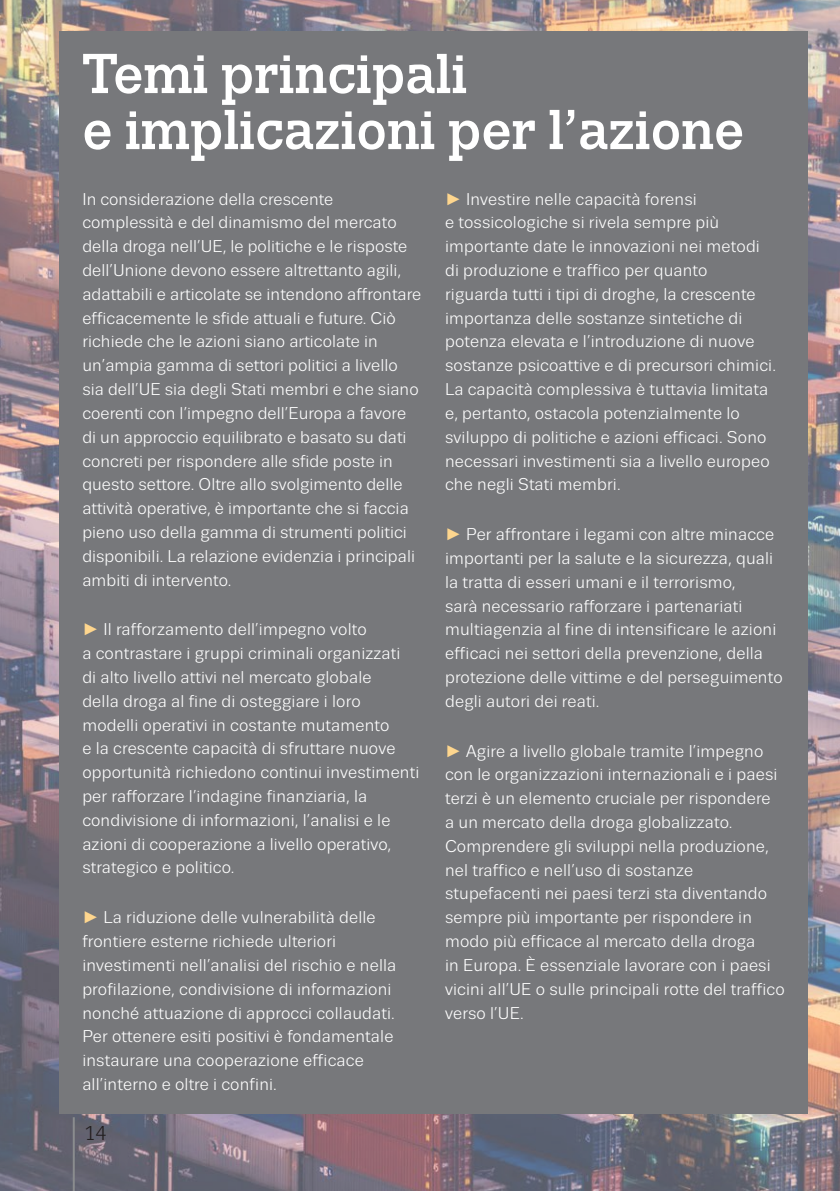
<style>
.page{position:relative;width:840px;height:1191px;background:#fff}
.page>*{position:absolute;margin:0;border:0;box-sizing:border-box;transform-origin:0 0}
.title_1_8{font:500 56px/56px "Trivia Slab";color:#fff}
.folio{font:20px "Trivia Sans";color:#231f20}
.body_white{font:17px/23.8px "Trivia Sans";letter-spacing:.01em;color:#fff}
.s1{font-family:"Arial";color:#fed68e}
</style>
<div class="page">
<img style="left:0;top:0;width:839px;height:1191px">
<div style="left:60px;top:31px;width:747px;height:1082px;background:#77787b"></div>
<hr style="left:73px;top:1117px;width:2px;height:74px;background:#8a8c8e">
<p class="title_1_8" style="left:82px;top:47px;width:663px">Temi principali<br>e implicazioni per l’azione</p>
<p class="body_white" style="left:82px;top:187px;width:340px">In considerazione della crescente complessità e del dinamismo del mercato della droga nell’UE, le politiche e le risposte dell’Unione devono essere altrettanto agili, adattabili e articolate se intendono affrontare efficacemente le sfide attuali e future. Ciò richiede che le azioni siano articolate in un’ampia gamma di settori politici a livello sia dell’UE sia degli Stati membri e che siano coerenti con l’impegno dell’Europa a favore di un approccio equilibrato e basato su dati concreti per rispondere alle sfide poste in questo settore. Oltre allo svolgimento delle attività operative, è importante che si faccia pieno uso della gamma di strumenti politici disponibili. La relazione evidenzia i principali ambiti di intervento.</p>
<p class="body_white" style="left:82px;top:618px;width:338px"><span class="s1">►</span> Il rafforzamento dell’impegno volto<br>a contrastare i gruppi criminali organizzati<br>di alto livello attivi nel mercato globale<br>della droga al fine di osteggiare i loro modelli operativi in costante mutamento<br>e la crescente capacità di sfruttare nuove opportunità richiedono continui investimenti per rafforzare l’indagine finanziaria, la condivisione di informazioni, l’analisi e le azioni di cooperazione a livello operativo, strategico e politico.</p>
<p class="body_white" style="left:82px;top:906px;width:315px"><span class="s1">►</span> La riduzione delle vulnerabilità delle frontiere esterne richiede ulteriori investimenti nell’analisi del rischio e nella profilazione, condivisione di informazioni nonché attuazione di approcci collaudati.<br>Per ottenere esiti positivi è fondamentale instaurare una cooperazione efficace all’interno e oltre i confini.</p>
<p class="body_white" style="left:445px;top:187px;width:332px"><span class="s1">►</span> Investire nelle capacità forensi<br>e tossicologiche si rivela sempre più importante date le innovazioni nei metodi di produzione e traffico per quanto<br>riguarda tutti i tipi di droghe, la crescente importanza delle sostanze sintetiche di potenza elevata e l’introduzione di nuove sostanze psicoattive e di precursori chimici.<br>La capacità complessiva è tuttavia limitata e, pertanto, ostacola potenzialmente lo sviluppo di politiche e azioni efficaci. Sono necessari investimenti sia a livello europeo che negli Stati membri.</p>
<p class="body_white" style="left:445px;top:523px;width:339px"><span class="s1">►</span> Per affrontare i legami con altre minacce importanti per la salute e la sicurezza, quali la tratta di esseri umani e il terrorismo,<br>sarà necessario rafforzare i partenariati multiagenzia al fine di intensificare le azioni efficaci nei settori della prevenzione, della protezione delle vittime e del perseguimento degli autori dei reati.</p>
<p class="body_white" style="left:445px;top:739px;width:341px"><span class="s1">►</span> Agire a livello globale tramite l’impegno con le organizzazioni internazionali e i paesi terzi è un elemento cruciale per rispondere<br>a un mercato della droga globalizzato.<br>Comprendere gli sviluppi nella produzione, nel traffico e nell’uso di sostanze stupefacenti nei paesi terzi sta diventando sempre più importante per rispondere in modo più efficace al mercato della droga<br>in Europa. È essenziale lavorare con i paesi vicini all’UE o sulle principali rotte del traffico verso l’UE.</p>
<p class="folio" style="left:83px;top:1122px;width:25px">14</p>
</div>
